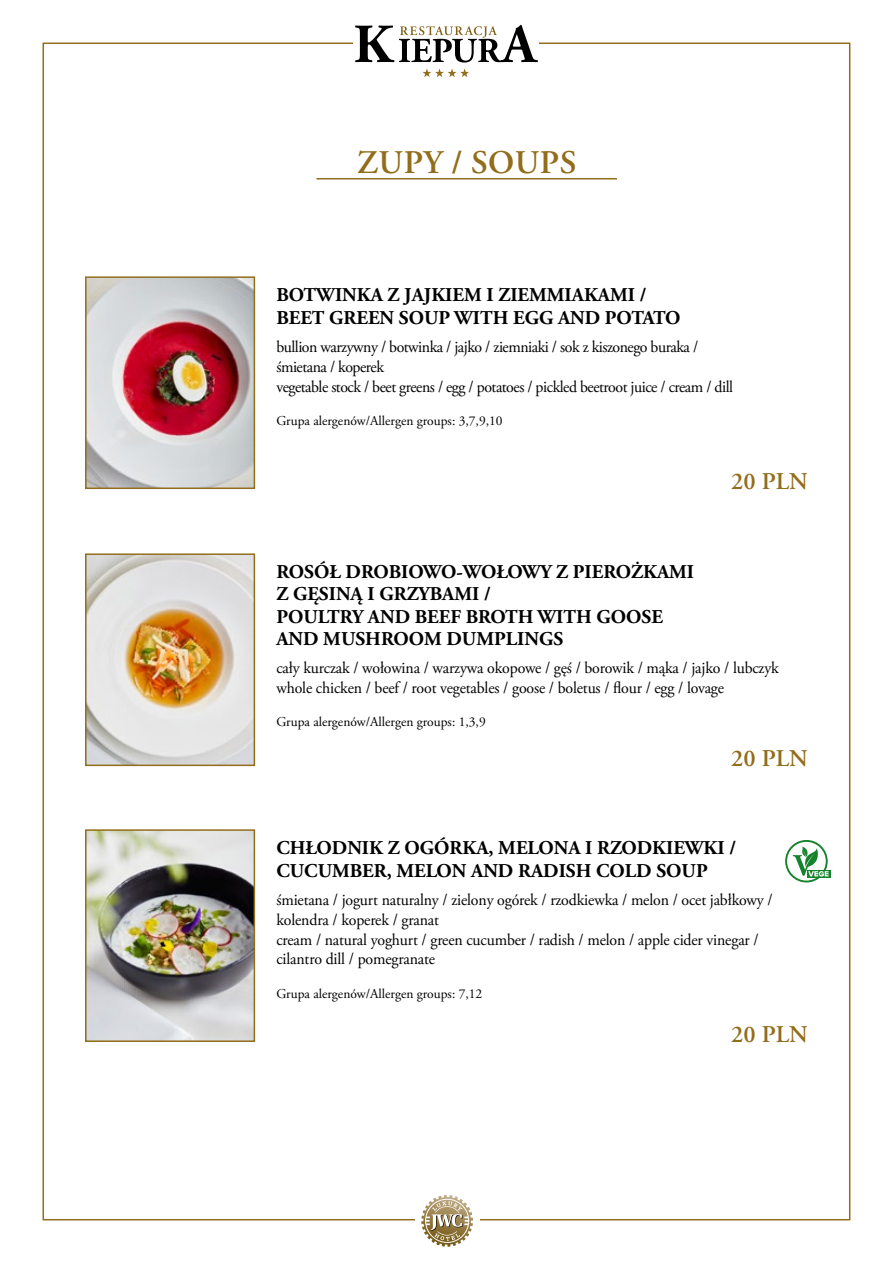
<style>
.page{position:relative;width:893px;height:1263px;background:#fff}
.page>*{position:absolute;margin:0;border:0;box-sizing:border-box;transform-origin:0 0}
.t1{font:600 33px "Adobe Garamond Pro";letter-spacing:.015em;color:#926d1b}
.t2{font:600 24px "Adobe Garamond Pro";color:#926d1b}
.t3{font:700 19.5px/22.5px "Adobe Garamond Pro";color:#000}
.t4{font:16.5px/19.8px "Adobe Garamond Pro";letter-spacing:-.01em;color:#000;scale:.96 1}
.t5{font:16.5px/19.8px "Adobe Garamond Pro";letter-spacing:-.03em;color:#000;scale:.96 1}
.t6{font:13.5px "Adobe Garamond Pro";color:#000}
</style>
<div class="page">
<svg style="left:355px;top:25px;width:183px;height:38px"></svg>
<svg style="left:422px;top:69px;width:47px;height:8px"></svg>
<svg style="left:421px;top:1195px;width:52px;height:52px"></svg>
<hr style="left:316px;top:178px;width:301px;height:1px;background:#926d1b">
<img style="left:88px;top:279px;width:164px;height:207px">
<div style="left:85px;top:276px;width:170px;height:213px;border:2px solid #926d1b"></div>
<img style="left:88px;top:832px;width:164px;height:207px">
<div style="left:85px;top:829px;width:170px;height:213px;border:2px solid #926d1b"></div>
<img style="left:88px;top:556px;width:164px;height:207px">
<div style="left:85px;top:553px;width:170px;height:213px;border:2px solid #926d1b"></div>
<div style="left:785px;top:840px;width:43px;height:42px;border:2px solid #14832c;border-radius:50%"></div>
<div style="left:807px;top:870px;width:24px;height:7px;background:#14832c"></div>
<svg style="left:793px;top:846px;width:36px;height:30px"></svg>
<h1 class="t1" style="left:357px;top:143px;width:221px">ZUPY / SOUPS</h1>
<p class="t3" style="left:276px;top:284px;width:406px">BOTWINKA Z JAJKIEM I ZIEMMIAKAMI /<br>BEET GREEN SOUP WITH EGG AND POTATO</p>
<p class="t5" style="left:276px;top:337px;width:477px">bullion warzywny / botwinka / jajko / ziemniaki / sok z kiszonego buraka / śmietana / koperek<br>vegetable stock / beet greens / egg / potatoes / pickled beetroot juice / cream / dill</p>
<p class="t6" style="left:276px;top:412px;width:228px">Grupa alergenów/Allergen groups: 3,7,9,10</p>
<h2 class="t2" style="left:731px;top:468px;width:78px">20 PLN</h2>
<p class="t3" style="left:276px;top:561px;width:419px">ROSÓŁ DROBIOWO-WOŁOWY Z PIEROŻKAMI<br>Z GĘSINĄ I GRZYBAMI /<br>POULTRY AND BEEF BROTH WITH GOOSE<br>AND MUSHROOM DUMPLINGS</p>
<p class="t4" style="left:276px;top:659px;width:525px">cały kurczak / wołowina / warzywa okopowe / gęś / borowik / mąka / jajko / lubczyk whole chicken / beef / root vegetables / goose / boletus / flour / egg / lovage</p>
<p class="t6" style="left:276px;top:714px;width:211px">Grupa alergenów/Allergen groups: 1,3,9</p>
<h2 class="t2" style="left:731px;top:744px;width:78px">20 PLN</h2>
<p class="t3" style="left:276px;top:837px;width:461px">CHŁODNIK Z OGÓRKA, MELONA I RZODKIEWKI /<br>CUCUMBER, MELON AND RADISH COLD SOUP</p>
<p class="t4" style="left:276px;top:890px;width:518px">śmietana / jogurt naturalny / zielony ogórek / rzodkiewka / melon / ocet jabłkowy / kolendra / koperek / granat<br>cream / natural yoghurt / green cucumber / radish / melon / apple cider vinegar / cilantro dill / pomegranate</p>
<p class="t6" style="left:276px;top:985px;width:207px">Grupa alergenów/Allergen groups: 7,12</p>
<h2 class="t2" style="left:731px;top:1020px;width:78px">20 PLN</h2>
</div>
